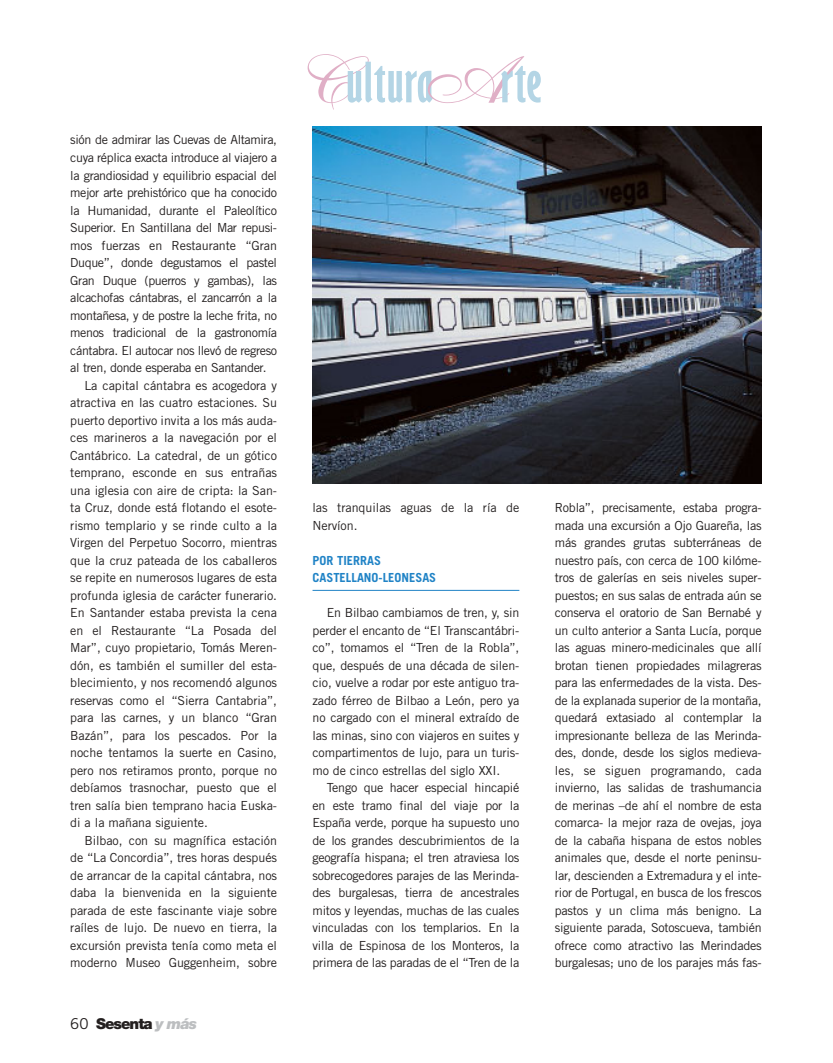
<style>
.page{position:relative;width:833px;height:1063px;background:#fff}
.page>*{position:absolute;margin:0;border:0;box-sizing:border-box;transform-origin:0 0}
.t1{font:700 extra-condensed 51px "Gill Sans";letter-spacing:.015em;color:#b4d5e5;scale:1.15 1}
.t2{font:900 15px "Helvetica Neue";letter-spacing:-.065em;color:#231f1f}
.t3{font:12.5px/17.5px "Trade Gothic";letter-spacing:-.005em;color:#231f1f;text-align:justify}
.t4{font:12.5px "Trade Gothic";letter-spacing:-.03em;color:#231f1f}
.t5{font:700 12.5px/17.5px "Trade Gothic";color:#2083c6}
.s1{font-family:"Trade Gothic";font-weight:400}
.s2{font-style:italic;color:#bcbec0}
.s3{font-family:"Shelley Allegro Script";font-weight:400;font-stretch:normal;font-size:66.75px;color:#e0afc6}
</style>
<div class="page">
<img style="left:312px;top:126px;width:450px;height:465px">
<p class="t4" style="left:70px;top:135px;width:208px">sión de admirar las Cuevas de Altamira,</p>
<p class="t4" style="left:70px;top:153px;width:208px">cuya réplica exacta introduce al viajero a</p>
<p class="t4" style="left:70px;top:170px;width:208px">la grandiosidad y equilibrio espacial del</p>
<p class="t4" style="left:70px;top:188px;width:208px">mejor arte prehistórico que ha conocido</p>
<p class="t4" style="left:70px;top:205px;width:208px">la Humanidad, durante el Paleolítico</p>
<p class="t4" style="left:70px;top:223px;width:208px">Superior. En Santillana del Mar repusi-</p>
<p class="t3" style="left:70px;top:237px;width:208px">mos fuerzas en Restaurante “Gran</p>
<p class="t4" style="left:70px;top:258px;width:208px">Duque”, donde degustamos el pastel</p>
<p class="t4" style="left:70px;top:275px;width:208px">Gran Duque (puerros y gambas), las</p>
<p class="t4" style="left:70px;top:293px;width:208px">alcachofas cántabras, el zancarrón a la</p>
<p class="t4" style="left:70px;top:310px;width:208px">montañesa, y de postre la leche frita, no</p>
<p class="t4" style="left:70px;top:328px;width:208px">menos tradicional de la gastronomía</p>
<p class="t4" style="left:70px;top:345px;width:208px">cántabra. El autocar nos llevó de regreso</p>
<p class="t4" style="left:70px;top:363px;width:198px">al tren, donde esperaba en Santander.</p>
<p class="t3" style="left:84px;top:377px;width:194px">La capital cántabra es acogedora y</p>
<p class="t3" style="left:70px;top:395px;width:208px">atractiva en las cuatro estaciones. Su</p>
<p class="t3" style="left:70px;top:412px;width:208px">puerto deportivo invita a los más auda-</p>
<p class="t3" style="left:70px;top:430px;width:208px">ces marineros a la navegación por el</p>
<p class="t3" style="left:70px;top:447px;width:208px">Cantábrico. La catedral, de un gótico</p>
<p class="t3" style="left:70px;top:465px;width:208px">temprano, esconde en sus entrañas</p>
<p class="t3" style="left:70px;top:482px;width:208px">una iglesia con aire de cripta: la San-</p>
<p class="t3" style="left:70px;top:500px;width:208px">ta Cruz, donde está flotando el esote-</p>
<p class="t3" style="left:70px;top:517px;width:208px">rismo templario y se rinde culto a la</p>
<p class="t3" style="left:70px;top:535px;width:208px">Virgen del Perpetuo Socorro, mientras</p>
<p class="t3" style="left:70px;top:552px;width:208px">que la cruz pateada de los caballeros</p>
<p class="t3" style="left:70px;top:570px;width:208px">se repite en numerosos lugares de esta</p>
<p class="t3" style="left:70px;top:587px;width:208px">profunda iglesia de carácter funerario.</p>
<p class="t3" style="left:70px;top:605px;width:208px">En Santander estaba prevista la cena</p>
<p class="t3" style="left:70px;top:622px;width:208px">en el Restaurante “La Posada del</p>
<p class="t3" style="left:70px;top:640px;width:208px">Mar”, cuyo propietario, Tomás Meren-</p>
<p class="t3" style="left:70px;top:657px;width:208px">dón, es también el sumiller del esta-</p>
<p class="t3" style="left:70px;top:675px;width:208px">blecimiento, y nos recomendó algunos</p>
<p class="t3" style="left:70px;top:692px;width:208px">reservas como el “Sierra Cantabria”,</p>
<p class="t3" style="left:70px;top:710px;width:208px">para las carnes, y un blanco “Gran</p>
<p class="t3" style="left:70px;top:727px;width:208px">Bazán”, para los pescados. Por la</p>
<p class="t3" style="left:70px;top:745px;width:208px">noche tentamos la suerte en Casino,</p>
<p class="t3" style="left:70px;top:762px;width:208px">pero nos retiramos pronto, porque no</p>
<p class="t3" style="left:70px;top:780px;width:208px">debíamos trasnochar, puesto que el</p>
<p class="t3" style="left:70px;top:797px;width:208px">tren salía bien temprano hacia Euska-</p>
<p class="t3" style="left:70px;top:815px;width:139px">di a la mañana siguiente.</p>
<p class="t3" style="left:84px;top:832px;width:194px">Bilbao, con su magnífica estación</p>
<p class="t3" style="left:70px;top:850px;width:208px">de “La Concordia”, tres horas después</p>
<p class="t3" style="left:70px;top:867px;width:208px">de arrancar de la capital cántabra, nos</p>
<p class="t3" style="left:70px;top:885px;width:208px">daba la bienvenida en la siguiente</p>
<p class="t3" style="left:70px;top:902px;width:208px">parada de este fascinante viaje sobre</p>
<p class="t3" style="left:70px;top:920px;width:208px">raíles de lujo. De nuevo en tierra, la</p>
<p class="t3" style="left:70px;top:937px;width:208px">excursión prevista tenía como meta el</p>
<p class="t3" style="left:70px;top:955px;width:208px">moderno Museo Guggenheim, sobre</p>
<p class="t2" style="left:70px;top:1018px;width:128px"><span class="s1">60</span> Sesenta <span class="s2">y más</span></p>
<h1 class="t1" style="left:290px;top:62px;width:220px"><span class="s3">C</span>ultura<span class="s3">A</span>rte</h1>
<p class="t3" style="left:312px;top:500px;width:208px">las tranquilas aguas de la ría de<br>Nervíon.</p>
<p class="t5" style="left:312px;top:552px;width:125px">POR TIERRAS<br>CASTELLANO-LEONESAS</p>
<p class="t3" style="left:312px;top:605px;width:208px;text-indent:14px">En Bilbao cambiamos de tren, y, sin perder el encanto de “El Transcantábri&shy;co”, tomamos el “Tren de la Robla”, que, después de una década de silen&shy;cio, vuelve a rodar por este antiguo tra&shy;zado férreo de Bilbao a León, pero ya no cargado con el mineral extraído de las minas, sino con viajeros en suites y compartimentos de lujo, para un turis&shy;mo de cinco estrellas del siglo XXI.</p>
<p class="t3" style="left:312px;top:780px;width:208px;text-indent:14px">Tengo que hacer especial hincapié en este tramo final del viaje por la España verde, porque ha supuesto uno de los grandes descubrimientos de la geografía hispana; el tren atraviesa los sobrecogedores parajes de las Merinda&shy;des burgalesas, tierra de ancestrales mitos y leyendas, muchas de las cuales vinculadas con los templarios. En la villa de Espinosa de los Monteros, la primera de las paradas de el “Tren de la</p>
<p class="t3" style="left:554px;top:500px;width:208px">Robla”, precisamente, estaba progra&shy;mada una excursión a Ojo Guareña, las más grandes grutas subterráneas de nuestro país, con cerca de 100 kilóme&shy;tros de galerías en seis niveles super&shy;puestos; en sus salas de entrada aún se conserva el oratorio de San Bernabé y un culto anterior a Santa Lucía, porque las aguas minero-medicinales que allí brotan tienen propiedades milagreras para las enfermedades de la vista. Des&shy;de la explanada superior de la montaña, quedará extasiado al contemplar la impresionante belleza de las Merinda&shy;des, donde, desde los siglos medieva&shy;les, se siguen programando, cada invierno, las salidas de trashumancia de merinas –de ahí el nombre de esta comarca- la mejor raza de ovejas, joya de la cabaña hispana de estos nobles animales que, desde el norte peninsu&shy;lar, descienden a Extremadura y el inte&shy;rior de Portugal, en busca de los frescos pastos y un clima más benigno. La siguiente parada, Sotoscueva, también ofrece como atractivo las Merindades burgalesas; uno de los parajes más fas-</p>
</div>
